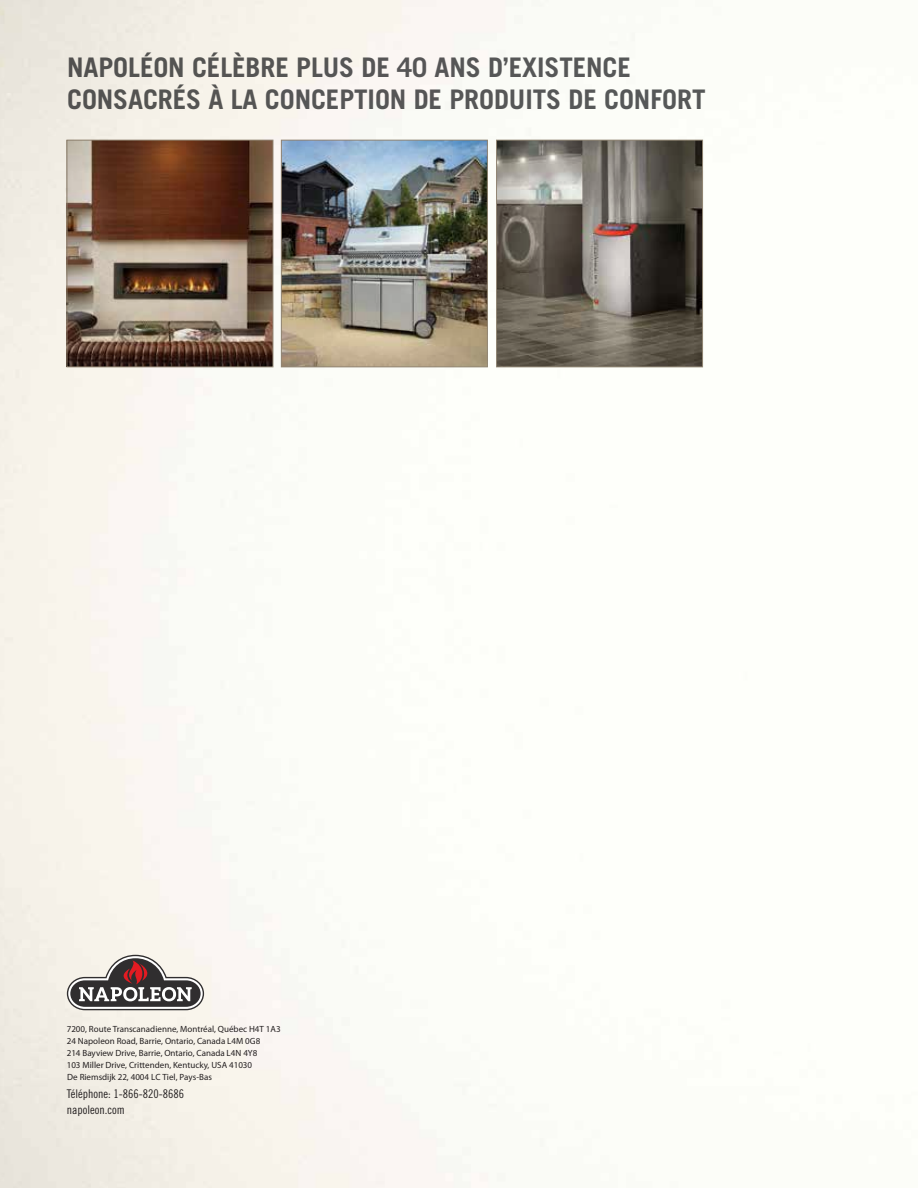
<style>
.page{position:relative;width:918px;height:1188px;background:#fff}
.page>*{position:absolute;margin:0;border:0;box-sizing:border-box;transform-origin:0 0}
.t1{font:700 27px/32.4px "Trade Gothic LT Std";letter-spacing:-.005em;color:#58595b}
.t2{font:12px/16.5px "Trade Gothic LT Std Cn 18";color:#231f20}
.t3{font:9px/12px "Myriad Pro";color:#231f20}
</style>
<div class="page">
<img style="left:0;top:0;width:704px;height:1188px">
<svg style="left:67px;top:955px;width:137px;height:55px"></svg>
<h1 class="t1" style="left:67px;top:51px;width:640px">NAPOLÉON CÉLÈBRE PLUS DE 40 ANS D’EXISTENCE<br>CONSACRÉS À LA CONCEPTION DE PRODUITS DE CONFORT</h1>
<p class="t3" style="left:67px;top:1023px;width:215px">7200, Route Transcanadienne, Montréal, Québec H4T 1A3<br>24 Napoleon Road, Barrie, Ontario, Canada L4M 0G8<br>214 Bayview Drive, Barrie, Ontario, Canada L4N 4Y8<br>103 Miller Drive, Crittenden, Kentucky, USA 41030</p>
<h2 class="t2" style="left:67px;top:1085px;width:119px">Téléphone: 1-866-820-8686 napoleon.com</h2>
<p class="t3" style="left:67px;top:1071px;width:146px">De Riemsdijk 22, 4004 LC Tiel, Pays-Bas</p>
</div>
